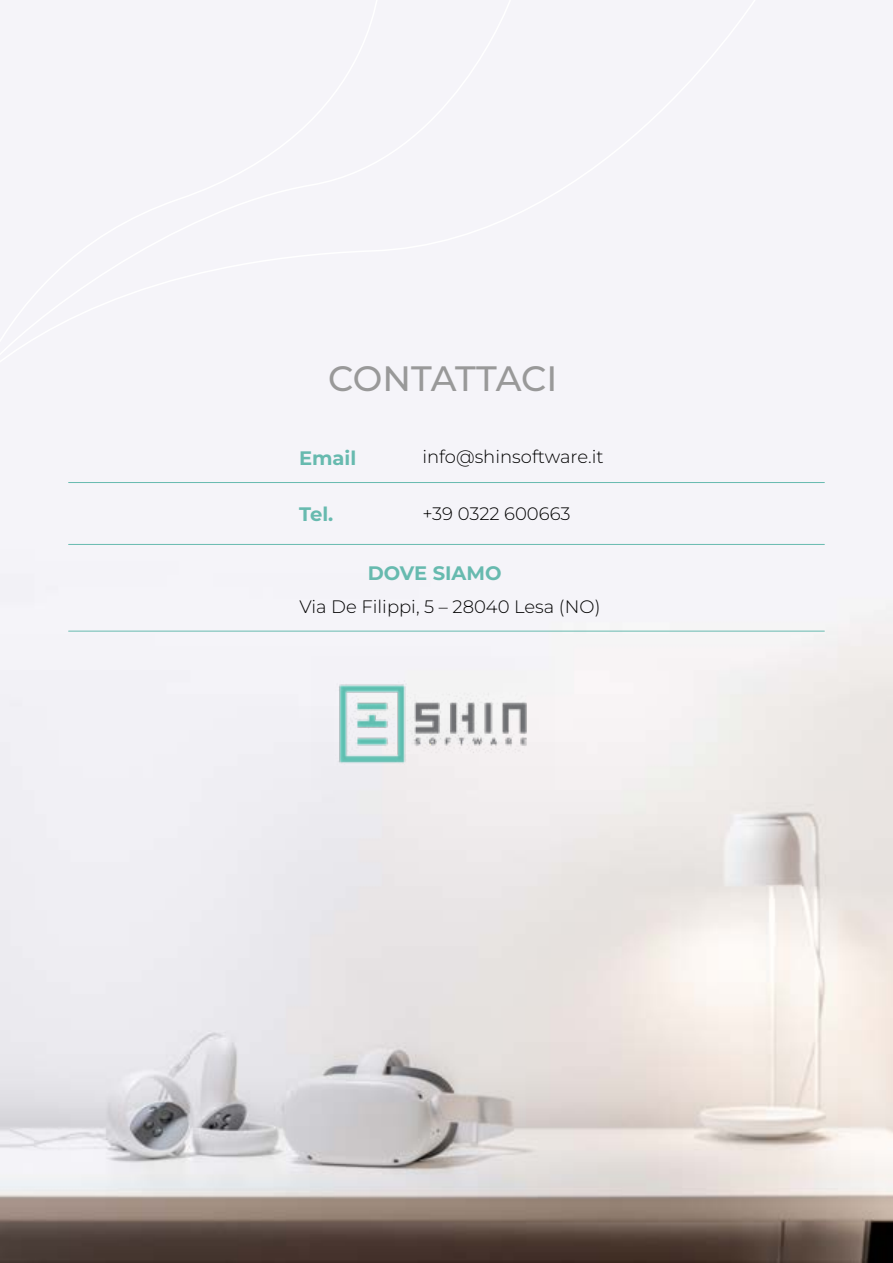
<style>
.page{position:relative;width:893px;height:1263px;background:#fff}
.page>*{position:absolute;margin:0;border:0;box-sizing:border-box;transform-origin:0 0}
.t1{font:500 35.25px "Montserrat";letter-spacing:-.01em;color:#999}
.t2{font:700 19.5px "Montserrat";color:#67baaf}
.t3{font:300 18px "Montserrat";color:#000}
</style>
<div class="page">
<img style="left:0;top:0;width:893px;height:1263px">
<img style="left:311px;top:656px;width:244px;height:134px">
<hr style="left:69px;top:482px;width:755px;height:1px;background:#67baaf">
<hr style="left:69px;top:544px;width:755px;height:1px;background:#67baaf">
<hr style="left:69px;top:631px;width:755px;height:1px;background:#67baaf">
<div style="left:0;top:385px;width:387px;height:184px;background:#f5f4f9"></div>
<div style="left:0;top:0;width:765px;height:385px;background:#f5f4f9"></div>
<div style="left:0;top:0;width:512px;height:370px;background:#f5f4f9"></div>
<h1 class="t1" style="left:328px;top:354px;width:231px">CONTATTACI</h1>
<p class="t2" style="left:299px;top:445px;width:59px">Email</p>
<p class="t2" style="left:299px;top:501px;width:36px">Tel.</p>
<p class="t3" style="left:422px;top:445px;width:183px">info@shinsoftware.it</p>
<p class="t3" style="left:422px;top:501px;width:150px">+39 0322 600663</p>
<p class="t2" style="left:368px;top:560px;width:135px">DOVE SIAMO</p>
<p class="t3" style="left:299px;top:595px;width:303px">Via De Filippi, 5 – 28040 Lesa (NO)</p>
</div>
